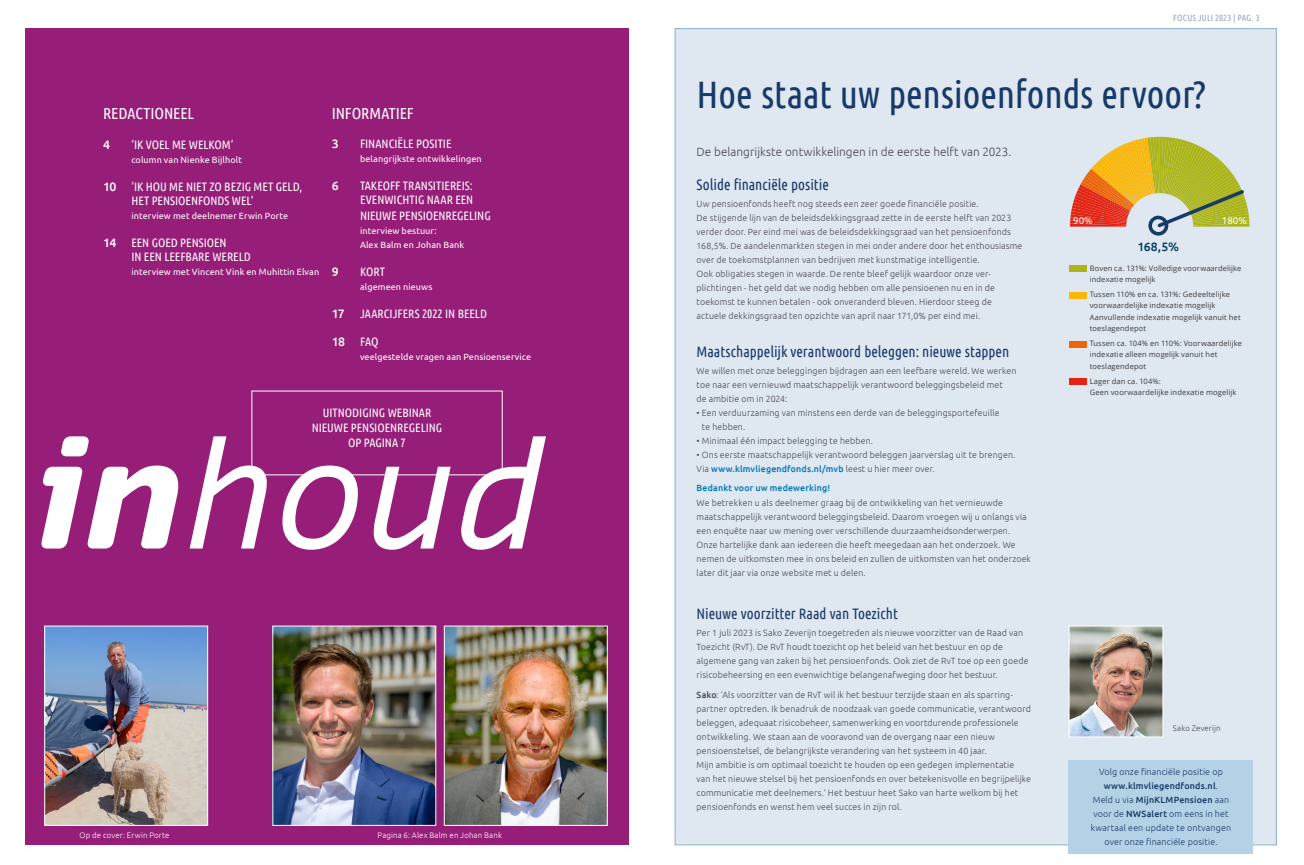
<style>
.page{position:relative;width:1304px;height:865px;background:#fff}
.page>*{position:absolute;margin:0;border:0;box-sizing:border-box;transform-origin:0 0}
.t1{font:38.2px "Ubuntu Condensed";letter-spacing:-.005em;color:#183a68}
.t2{font:16px "Ubuntu Condensed";letter-spacing:-.005em;color:#fff}
.t3{font:15.1px "Ubuntu Condensed";color:#183a68}
.t4{font:12.2px/14px "Ubuntu Condensed";letter-spacing:-.005em;color:#fff}
.t5{font:500 12.2px "Ubuntu";color:#003c64}
.t6{font:500 12.2px "Ubuntu";color:#fff}
.t7{font:300 12px "Ubuntu";color:#4a4755}
.t8{font:9.9px "Ubuntu";color:#fff}
.t9{font:300 9px/14px "Ubuntu";letter-spacing:.015em;color:#4a4755}
.t10{font:9px/14px "Ubuntu";letter-spacing:.01em;color:#fff}
.t11{font:300 9px/14px "Ubuntu";letter-spacing:.015em;color:#183a68;text-align:center}
.t12{font:500 9px "Ubuntu";letter-spacing:.015em;color:#0077b4}
.t13{font:9px "Ubuntu Condensed";letter-spacing:.025em;color:#93a7bb}
.t14{font:300 8px "Ubuntu";letter-spacing:.02em;color:#fff}
.t15{font:300 8px "Ubuntu";letter-spacing:.02em;color:#4a4755}
.t16{font:7.5px/11.3px "Open Sans";letter-spacing:.02em;color:#3c3c3b}
.s1{font-family:"Ubuntu";font-weight:500}
.s2{font-weight:500;color:#0077b4}
.s3{font-weight:500}
</style>
<div class="page">
<div style="left:25px;top:28px;width:604px;height:817px;background:#961e79"></div>
<img style="left:46px;top:628px;width:160px;height:195px">
<div style="left:44px;top:626px;width:164px;height:199px;border:1px solid #fff"></div>
<img style="left:275px;top:628px;width:159px;height:195px">
<div style="left:273px;top:626px;width:163px;height:199px;border:1px solid #fff"></div>
<img style="left:446px;top:628px;width:160px;height:195px">
<div style="left:444px;top:626px;width:164px;height:199px;border:1px solid #fff"></div>
<div style="left:675px;top:29px;width:601px;height:815px;background:#dfe7f1"></div>
<svg style="left:1070px;top:137px;width:179px;height:99px"></svg>
<img style="left:1071px;top:628px;width:90px;height:107px">
<div style="left:1069px;top:626px;width:94px;height:111px;border:1px solid #fff"></div>
<svg style="left:41px;top:436px;width:505px;height:113px"></svg>
<div style="left:252px;top:391px;width:250px;height:84px;border:1px solid #fff"></div>
<div style="left:1069px;top:760px;width:184px;height:93px;background:#b4d2e5"></div>
<div style="left:1069px;top:265px;width:17px;height:7px;background:#acb517"></div>
<div style="left:1069px;top:292px;width:17px;height:6px;background:#fab709"></div>
<div style="left:1069px;top:341px;width:17px;height:6px;background:#ec6608"></div>
<div style="left:1069px;top:378px;width:17px;height:6px;background:#e42313"></div>
<h2 class="t2" style="left:103px;top:103px;width:93px">REDACTIONEEL</h2>
<h3 class="t6" style="left:103px;top:137px;width:8px">4</h3>
<h3 class="t4" style="left:131px;top:137px;width:104px">‘IK VOEL ME WELKOM’</h3>
<p class="t10" style="left:131px;top:152px;width:112px">column van Nienke Bijlholt</p>
<h3 class="t4" style="left:131px;top:179px;width:172px;text-indent:-28px"><span class="s1">10</span> ‘IK HOU ME NIET ZO BEZIG MET GELD,<br>HET PENSIOENFONDS WEL’</h3>
<p class="t10" style="left:131px;top:208px;width:158px">interview met deelnemer Erwin Porte</p>
<h3 class="t4" style="left:131px;top:235px;width:121px;text-indent:-28px"><span class="s1">14</span> EEN GOED PENSIOEN<br>IN EEN LEEFBARE WERELD</h3>
<p class="t10" style="left:131px;top:264px;width:189px">interview met Vincent Vink en Muhittin Elvan</p>
<h2 class="t2" style="left:332px;top:103px;width:83px">INFORMATIEF</h2>
<h3 class="t6" style="left:332px;top:136px;width:8px">3</h3>
<h3 class="t4" style="left:360px;top:136px;width:93px">FINANCIËLE POSITIE</h3>
<p class="t10" style="left:360px;top:151px;width:123px">belangrijkste ontwikkelingen</p>
<h3 class="t6" style="left:332px;top:178px;width:8px">6</h3>
<h3 class="t4" style="left:360px;top:178px;width:115px">TAKEOFF TRANSITIEREIS:<br>EVENWICHTIG NAAR EEN</h3>
<h3 class="t4" style="left:360px;top:208px;width:132px">NIEUWE PENSIOENREGELING</h3>
<p class="t10" style="left:360px;top:223px;width:106px">interview bestuur:<br>Alex Balm en Johan Bank</p>
<h3 class="t6" style="left:332px;top:264px;width:8px">9</h3>
<h3 class="t4" style="left:360px;top:264px;width:26px">KORT</h3>
<p class="t10" style="left:360px;top:279px;width:74px">algemeen nieuws</p>
<h3 class="t4" style="left:332px;top:306px;width:157px"><span class="s1">17</span> JAARCIJFERS 2022 IN BEELD</h3>
<h3 class="t4" style="left:332px;top:334px;width:48px"><span class="s1">18</span> FAQ</h3>
<p class="t10" style="left:360px;top:349px;width:173px">veelgestelde vragen aan Pensioenservice</p>
<h3 class="t4" style="left:312px;top:405px;width:132px;line-height:15px;text-align:center">UITNODIGING WEBINAR<br>NIEUWE PENSIOENREGELING<br>OP PAGINA 7</h3>
<p class="t14" style="left:80px;top:830px;width:92px">Op de cover: Erwin Porte</p>
<p class="t14" style="left:378px;top:830px;width:126px">Pagina 6: Alex Balm en Johan Bank</p>
<p class="t13" style="left:1173px;top:12px;width:88px">FOCUS JULI 2023 | PAG. 3</p>
<h1 class="t1" style="left:697px;top:71px;width:511px">Hoe staat uw pensioenfonds ervoor?</h1>
<h3 class="t7" style="left:697px;top:145px;width:316px">De belangrijkste ontwikkelingen in de eerste helft van 2023.</h3>
<h3 class="t3" style="left:697px;top:175px;width:134px">Solide financiële positie</h3>
<p class="t9" style="left:697px;top:196px;width:327px">Uw pensioenfonds heeft nog steeds een zeer goede financiële positie.<br>De stijgende lijn van de beleidsdekkingsgraad zette in de eerste helft van 2023 verder door. Per eind mei was de beleidsdekkingsgraad van het pensioenfonds 168,5%. De aandelenmarkten stegen in mei onder andere door het enthousiasme over de toekomstplannen van bedrijven met kunstmatige intelligentie.<br>Ook obligaties stegen in waarde. De rente bleef gelijk waardoor onze ver&shy;plichtingen - het geld dat we nodig hebben om alle pensioenen nu en in de toekomst te kunnen betalen - ook onveranderd bleven. Hierdoor steeg de actuele dekkingsgraad ten opzichte van april naar 171,0% per eind mei.</p>
<h3 class="t3" style="left:697px;top:342px;width:314px">Maatschappelijk verantwoord beleggen: nieuwe stappen</h3>
<p class="t9" style="left:697px;top:363px;width:321px">We willen met onze beleggingen bijdragen aan een leefbare wereld. We werken toe naar een vernieuwd maatschappelijk verantwoord beleggingsbeleid met<br>de ambitie om in 2024:</p>
<p class="t9" style="left:702px;top:405px;width:299px;text-indent:-5px">• Een verduurzaming van minstens een derde van de beleggingsportefeuille te hebben.</p>
<p class="t9" style="left:697px;top:433px;width:178px">• Minimaal één impact belegging te hebben.</p>
<p class="t9" style="left:697px;top:447px;width:320px">• Ons eerste maatschappelijk verantwoord beleggen jaarverslag uit te brengen.<br>Via <span class="s2">www.klmvliegendfonds.nl/mvb</span> leest u hier meer over.</p>
<p class="t12" style="left:697px;top:482px;width:135px">Bedankt voor uw medewerking!</p>
<p class="t9" style="left:697px;top:495px;width:336px">We betrekken u als deelnemer graag bij de ontwikkeling van het vernieuwde maatschappelijk verantwoord beleggingsbeleid. Daarom vroegen wij u onlangs via een enquête naar uw mening over verschillende duurzaamheidsonderwerpen.<br>Onze hartelijke dank aan iedereen die heeft meegedaan aan het onderzoek. We nemen de uitkomsten mee in ons beleid en zullen de uitkomsten van het onderzoek later dit jaar via onze website met u delen.</p>
<h3 class="t3" style="left:697px;top:604px;width:203px">Nieuwe voorzitter Raad van Toezicht</h3>
<p class="t9" style="left:697px;top:625px;width:333px">Per 1 juli 2023 is Sako Zeverijn toegetreden als nieuwe voorzitter van de Raad van Toezicht (RvT). De RvT houdt toezicht op het beleid van het bestuur en op de algemene gang van zaken bij het pensioenfonds. Ook ziet de RvT toe op een goede risicobeheersing en een evenwichtige belangenafweging door het bestuur.</p>
<p class="t9" style="left:697px;top:687px;width:336px"><span class="s3">Sako</span>: ‘Als voorzitter van de RvT wil ik het bestuur terzijde staan en als sparring&shy;partner optreden. Ik benadruk de noodzaak van goede communicatie, verantwoord beleggen, adequaat risicobeheer, samenwerking en voortdurende professionele ontwikkeling. We staan aan de vooravond van de overgang naar een nieuw pensioenstelsel, de belangrijkste verandering van het systeem in 40 jaar.<br>Mijn ambitie is om optimaal toezicht te houden op een gedegen implementatie<br>van het nieuwe stelsel bij het pensioenfonds en over betekenisvolle en begrijpelijke communicatie met deelnemers.’ Het bestuur heet Sako van harte welkom bij het pensioenfonds en wenst hem veel succes in zijn rol.</p>
<p class="t8" style="left:1073px;top:215px;width:21px">90%</p>
<p class="t8" style="left:1222px;top:215px;width:27px">180%</p>
<h3 class="t5" style="left:1137px;top:239px;width:43px">168,5%</h3>
<p class="t16" style="left:1090px;top:262px;width:153px">Boven ca. 131%: Volledige voorwaardelijke indexatie mogelijk</p>
<p class="t16" style="left:1090px;top:288px;width:152px">Tussen 110% en ca. 131%: Gedeeltelijke voorwaardelijke indexatie mogelijk Aanvullende indexatie mogelijk vanuit het toeslagendepot</p>
<p class="t16" style="left:1090px;top:337px;width:154px">Tussen ca. 104% en 110%: Voorwaardelijke indexatie alleen mogelijk vanuit het toeslagendepot</p>
<p class="t16" style="left:1090px;top:375px;width:148px">Lager dan ca. 104%:<br>Geen voorwaardelijke indexatie mogelijk</p>
<p class="t15" style="left:1173px;top:723px;width:49px">Sako Zeverijn</p>
<p class="t11" style="left:1091px;top:764px;width:142px">Volg onze financiële positie op <span class="s3">www.klmvliegendfonds.nl</span>.<br>Meld u via <span class="s3">MijnKLMPensioen</span> aan voor de <span class="s3">NWSalert</span> om eens in het kwartaal een update te ontvangen over onze financiële positie.</p>
</div>
